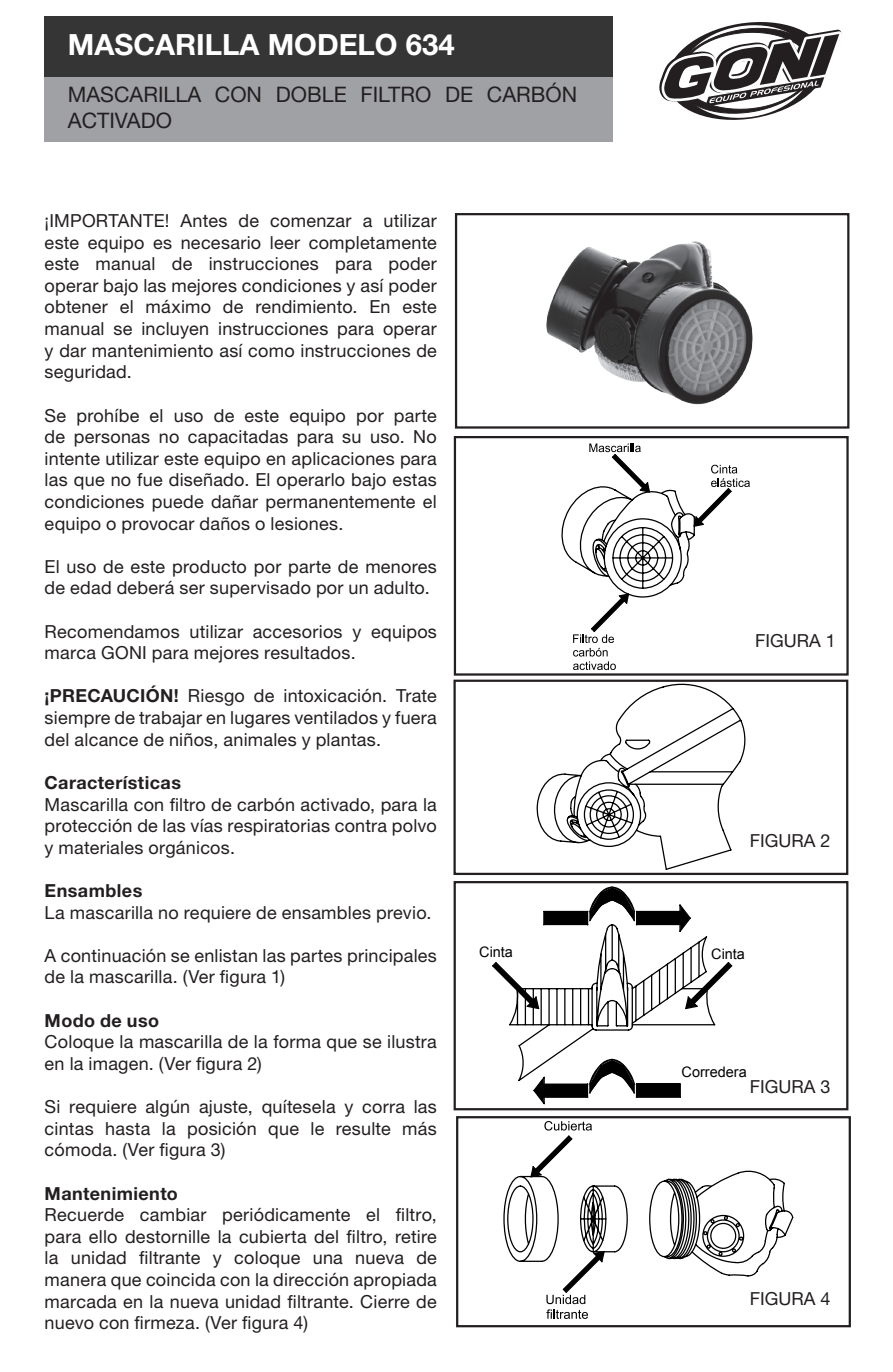
<style>
.page{position:relative;width:893px;height:1372px;background:#fff}
.page>*{position:absolute;margin:0;border:0;box-sizing:border-box;transform-origin:0 0}
.basico{font:700 29.25px "Helvetica Neue LT Std";color:#fff}
.basico-2{font:21.38px/25.7px "Helvetica Neue LT Std";color:#231f20}
.basico-3{font:18px/21.6px "Helvetica Neue LT Std";letter-spacing:.015em;color:#231f20;text-align:justify}
.basico-4{font:700 18px "Helvetica Neue LT Std";letter-spacing:.025em;color:#231f20}
.t1{font:14.4px "Arial";color:#000}
.s1{font-weight:700}
</style>
<div class="page">
<div style="left:456px;top:1116px;width:395px;height:211px;border:2px solid #231f20"></div>
<div style="left:454px;top:881px;width:394px;height:229px;border:2px solid #231f20"></div>
<div style="left:453px;top:679px;width:395px;height:196px;border:2px solid #231f20"></div>
<div style="left:454px;top:436px;width:395px;height:239px;border:2px solid #231f20"></div>
<div style="left:45px;top:16px;width:568px;height:90px;background:#363536"></div>
<div style="left:45px;top:77px;width:568px;height:65px;background:#a0a1a5"></div>
<svg style="left:659px;top:22px;width:183px;height:98px"></svg>
<img style="left:546px;top:241px;width:207px;height:164px">
<div style="left:455px;top:213px;width:394px;height:215px;border:2px solid #231f20"></div>
<svg style="left:561px;top:443px;width:189px;height:227px"></svg>
<svg style="left:534px;top:679px;width:212px;height:191px"></svg>
<svg style="left:492px;top:886px;width:241px;height:219px"></svg>
<svg style="left:503px;top:1121px;width:291px;height:182px"></svg>
<svg style="left:546px;top:1309px;width:42px;height:9px"></svg>
<p class="basico" style="left:68px;top:26px;width:388px">MASCARILLA MODELO 634</p>
<p class="basico-2" style="left:68px;top:81px;width:511px">MASCARILLA CON DOBLE FILTRO DE CARBÓN<br>ACTIVADO</p>
<p class="basico-3" style="left:45px;top:209px;width:394px">¡IMPORTANTE! Antes de comenzar a utilizar este equipo es necesario leer completamente este manual de instrucciones para poder operar bajo las mejores condiciones y así poder obtener el máximo de rendimiento. En este manual se incluyen instrucciones para operar y dar mantenimiento así como instrucciones de seguridad.</p>
<p class="basico-3" style="left:45px;top:404px;width:394px">Se prohíbe el uso de este equipo por parte de personas no capacitadas para su uso. No intente utilizar este equipo en aplicaciones para las que no fue diseñado. El operarlo bajo estas condiciones puede dañar permanentemente el equipo o provocar daños o lesiones.</p>
<p class="basico-3" style="left:45px;top:555px;width:394px">El uso de este producto por parte de menores de edad deberá ser supervisado por un adulto.</p>
<p class="basico-3" style="left:45px;top:620px;width:394px">Recomendamos utilizar accesorios y equipos marca GONI para mejores resultados.</p>
<p class="basico-3" style="left:45px;top:685px;width:394px"><span class="s1">¡PRECAUCIÓN!</span> Riesgo de intoxicación. Trate siempre de trabajar en lugares ventilados y fuera del alcance de niños, animales y plantas.</p>
<p class="basico-4" style="left:45px;top:771px;width:138px">Características</p>
<p class="basico-3" style="left:45px;top:793px;width:394px">Mascarilla con filtro de carbón activado, para la protección de las vías respiratorias contra polvo y materiales orgánicos.</p>
<p class="basico-4" style="left:45px;top:879px;width:99px">Ensambles</p>
<p class="basico-3" style="left:45px;top:901px;width:388px">La mascarilla no requiere de ensambles previo.</p>
<p class="basico-3" style="left:45px;top:944px;width:394px">A continuación se enlistan las partes principales de la mascarilla. (Ver figura 1)</p>
<p class="basico-4" style="left:45px;top:1009px;width:116px">Modo de uso</p>
<p class="basico-3" style="left:45px;top:1030px;width:394px">Coloque la mascarilla de la forma que se ilustra en la imagen. (Ver figura 2)</p>
<p class="basico-3" style="left:45px;top:1095px;width:394px">Si requiere algún ajuste, quítesela y corra las cintas hasta la posición que le resulte más cómoda. (Ver figura 3)</p>
<p class="basico-4" style="left:45px;top:1181px;width:135px">Mantenimiento</p>
<p class="basico-3" style="left:45px;top:1203px;width:394px">Recuerde cambiar periódicamente el filtro, para ello destornille la cubierta del filtro, retire la unidad filtrante y coloque una nueva de manera que coincida con la dirección apropiada marcada en la nueva unidad filtrante. Cierre de nuevo con firmeza. (Ver figura 4)</p>
<p class="basico-3" style="left:755px;top:630px;width:82px">FIGURA 1</p>
<p class="basico-3" style="left:750px;top:829px;width:82px">FIGURA 2</p>
<p class="t1" style="left:479px;top:942px;width:35px">Cinta</p>
<p class="t1" style="left:711px;top:943px;width:35px">Cinta</p>
<p class="t1" style="left:682px;top:1061px;width:67px">Corredera</p>
<p class="basico-3" style="left:750px;top:1075px;width:82px">FIGURA 3</p>
<p class="basico-3" style="left:750px;top:1287px;width:82px">FIGURA 4</p>
</div>
